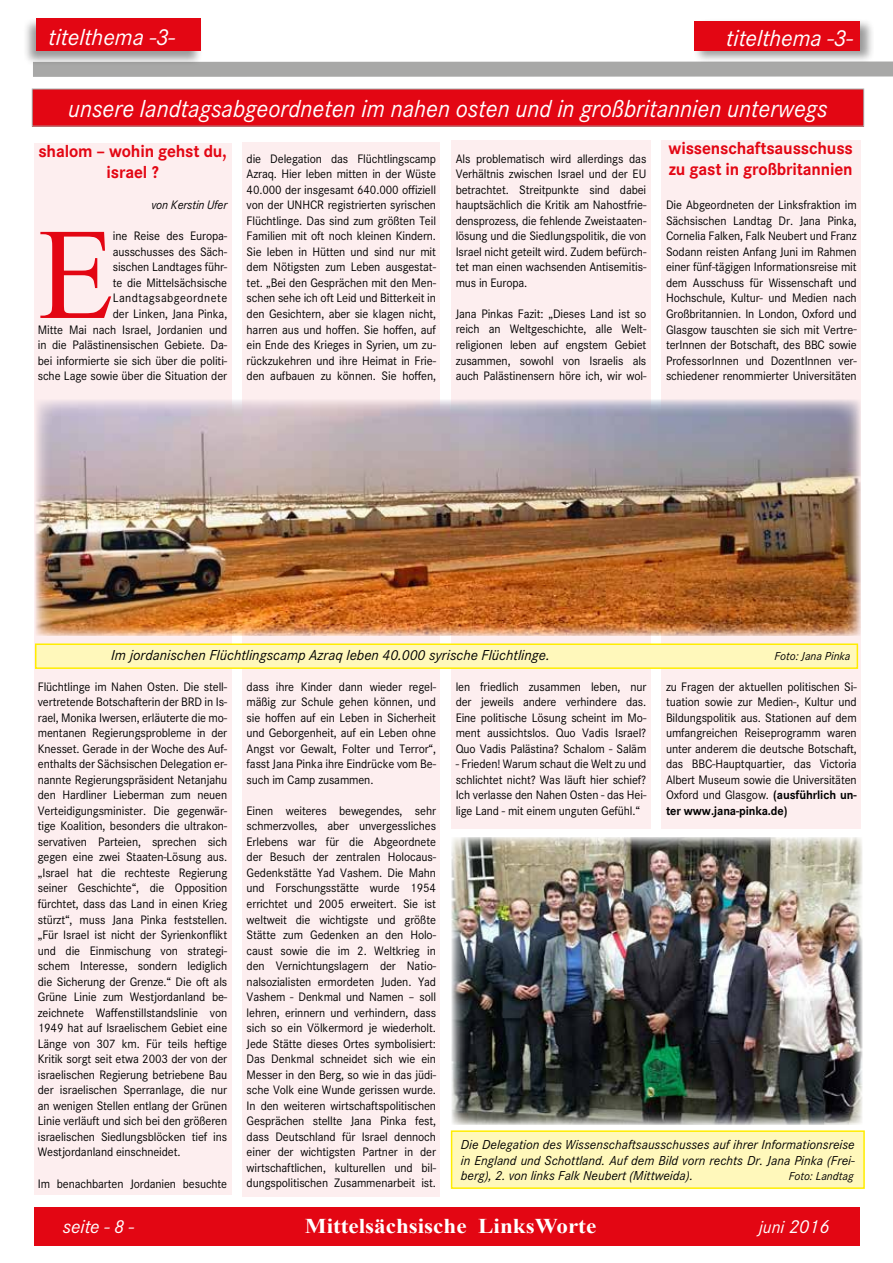
<style>
.page{position:relative;width:893px;height:1263px;background:#fff}
.page>*{position:absolute;margin:0;border:0;box-sizing:border-box;transform-origin:0 0}
.t1{font:130.05px "Times New Roman";color:#e30613;scale:.96 1}
.t2{font:italic 25.5px "Corporate S";color:#fff;scale:.96 1}
.t3{font:italic 24px "Corporate S";color:#fff}
.t4{font:700 21px "Times New Roman";color:#fff;scale:1.1 1}
.t5{font:italic 19.5px "Corporate S";color:#fff}
.t6{font:700 18px/21px "Corporate S";letter-spacing:-.01em;color:#e30613;text-align:center;scale:.96 1}
.t7{font:italic 18px "Corporate S";color:#fff}
.t8{font:italic 15px "Corporate S";color:#000}
.t9{font:italic 13.5px/15.5px "Corporate S";color:#000;text-align:justify}
.t10{font:12.75px/15.6px "Corporate S";letter-spacing:-.01em;color:#000;text-align:justify;scale:.96 1}
.t11{font:italic 12.75px "Corporate S";letter-spacing:-.01em;color:#000;scale:.96 1}
.t12{font:italic 12px "Corporate S";color:#000}
.s1{font-weight:700}
.s2{font-size:19.5px}
</style>
<div class="page">
<div style="left:34px;top:1207px;width:826px;height:39px;background:#e30613"></div>
<div style="left:33px;top:62px;width:860px;height:15px;background:#a8a8a7"></div>
<div style="left:22px;top:17px;width:182px;height:49px;background:#000;opacity:.4"></div>
<div style="left:36px;top:18px;width:164px;height:33px;background:#e30613"></div>
<div style="left:32px;top:89px;width:832px;height:37px;background:#e30613"></div>
<div style="left:692px;top:18px;width:183px;height:46px;background:#000;opacity:.4"></div>
<div style="left:694px;top:21px;width:166px;height:29px;background:#e30613"></div>
<div style="left:451px;top:140px;width:200px;height:689px;background:#fdeeef"></div>
<div style="left:242px;top:143px;width:198px;height:1054px;background:#fdeeef"></div>
<div style="left:34px;top:144px;width:198px;height:1051px;background:#fdeeef"></div>
<div style="left:662px;top:140px;width:199px;height:689px;background:#fdeeef"></div>
<img style="left:36px;top:400px;width:825px;height:236px">
<div style="left:36px;top:644px;width:821px;height:24px;background:#fff8bb"></div>
<div style="left:35px;top:643px;width:823px;height:26px;border:2px solid #ffed00"></div>
<img style="left:452px;top:837px;width:411px;height:288px">
<div style="left:452px;top:1131px;width:412px;height:57px;background:#fff8bb"></div>
<div style="left:451px;top:1130px;width:414px;height:59px;border:2px solid #ffed00"></div>
<h3 class="t3" style="left:49px;top:23px;width:128px">titelthema -3-</h3>
<h3 class="t3" style="left:726px;top:24px;width:128px">titelthema -3-</h3>
<h2 class="t2" style="left:68px;top:94px;width:793px">unsere landtagsabgeordneten im nahen osten und in großbritannien unterwegs</h2>
<h3 class="t6" style="left:38px;top:141px;width:198px">shalom – wohin gehst du, israel ?</h3>
<p class="t11" style="left:151px;top:198px;width:81px">von Kerstin Ufer</p>
<h1 class="t1" style="left:38px;top:183px;width:81px">E</h1>
<p class="t10" style="left:38px;top:228px;width:199px;text-align:right">ine Reise des Europa-<br>ausschusses des Säch-<br>sischen Landtages führ-<br>te die Mittelsächsische<br>Landtagsabgeordnete<br>der Linken, Jana Pinka,<br>Mitte Mai nach Israel, Jordanien und in die Palästinensischen Gebiete. Da&shy;bei informierte sie sich über die politi&shy;sche Lage sowie über die Situation der</p>
<p class="t10" style="left:247px;top:151px;width:199px">die Delegation das Flüchtlingscamp Azraq. Hier leben mitten in der Wüste 40.000 der insgesamt 640.000 offiziell von der UNHCR registrierten syrischen Flüchtlinge. Das sind zum größten Teil Familien mit oft noch kleinen Kindern.<br>Sie leben in Hütten und sind nur mit dem Nötigsten zum Leben ausgestat&shy;tet. „Bei den Gesprächen mit den Men&shy;schen sehe ich oft Leid und Bitterkeit in den Gesichtern, aber sie klagen nicht, harren aus und hoffen. Sie hoffen, auf ein Ende des Krieges in Syrien, um zu&shy;rückzukehren und ihre Heimat in Frie&shy;den aufbauen zu können. Sie hoffen,</p>
<p class="t10" style="left:456px;top:151px;width:200px">Als problematisch wird allerdings das Verhältnis zwischen Israel und der EU betrachtet. Streitpunkte sind dabei hauptsächlich die Kritik am Nahostfrie&shy;densprozess, die fehlende Zweistaaten&shy;lösung und die Siedlungspolitik, die von Israel nicht geteilt wird. Zudem befürch&shy;tet man einen wachsenden Antisemitis&shy;mus in Europa.</p>
<p class="t10" style="left:456px;top:306px;width:200px">Jana Pinkas Fazit: „Dieses Land ist so reich an Weltgeschichte, alle Welt&shy;religionen leben auf engstem Gebiet zusammen, sowohl von Israelis als auch Palästinensern höre ich, wir wol-</p>
<h3 class="t6" style="left:669px;top:138px;width:193px;text-align:left">wissenschaftsausschuss zu gast in großbritannien</h3>
<p class="t10" style="left:666px;top:197px;width:200px">Die Abgeordneten der Linksfraktion im Sächsischen Landtag Dr. Jana Pinka, Cornelia Falken, Falk Neubert und Franz Sodann reisten Anfang Juni im Rahmen einer fünf-tägigen Informationsreise mit dem Ausschuss für Wissenschaft und Hochschule, Kultur- und Medien nach Großbritannien. In London, Oxford und Glasgow tauschten sie sich mit Vertre&shy;terInnen der Botschaft, des BBC sowie ProfessorInnen und DozentInnen ver&shy;schiedener renommierter Universitäten</p>
<p class="t8" style="left:111px;top:646px;width:440px">Im jordanischen Flüchtlingscamp Azraq leben 40.000 syrische Flüchtlinge.</p>
<p class="t12" style="left:774px;top:649px;width:78px">Foto: Jana Pinka</p>
<p class="t10" style="left:38px;top:679px;width:199px">Flüchtlinge im Nahen Osten. Die stell&shy;vertretende Botschafterin der BRD in Is&shy;rael, Monika Iwersen, erläuterte die mo&shy;mentanen Regierungsprobleme in der Knesset. Gerade in der Woche des Auf&shy;enthalts der Sächsischen Delegation er&shy;nannte Regierungspräsident Netanjahu den Hardliner Lieberman zum neuen Verteidigungsminister. Die gegenwär&shy;tige Koalition, besonders die ultrakon&shy;servativen Parteien, sprechen sich gegen eine zwei Staaten-Lösung aus. „Israel hat die rechteste Regierung seiner Geschichte“, die Opposition fürchtet, dass das Land in einen Krieg stürzt“, muss Jana Pinka feststellen. „Für Israel ist nicht der Syrienkonflikt und die Einmischung von strategi&shy;schem Interesse, sondern lediglich die Sicherung der Grenze.“ Die oft als Grüne Linie zum Westjordanland be&shy;zeichnete Waffenstillstandslinie von 1949 hat auf Israelischem Gebiet eine Länge von 307 km. Für teils heftige Kritik sorgt seit etwa 2003 der von der israelischen Regierung betriebene Bau der israelischen Sperranlage, die nur an wenigen Stellen entlang der Grünen Linie verläuft und sich bei den größeren israelischen Siedlungsblöcken tief ins Westjordanland einschneidet.</p>
<p class="t10" style="left:38px;top:1175px;width:199px">Im benachbarten Jordanien besuchte</p>
<p class="t10" style="left:247px;top:679px;width:199px">dass ihre Kinder dann wieder regel&shy;mäßig zur Schule gehen können, und sie hoffen auf ein Leben in Sicherheit und Geborgenheit, auf ein Leben ohne Angst vor Gewalt, Folter und Terror“, fasst Jana Pinka ihre Eindrücke vom Be&shy;such im Camp zusammen.</p>
<p class="t10" style="left:247px;top:803px;width:199px">Einen weiteres bewegendes, sehr schmerzvolles, aber unvergessliches Erlebens war für die Abgeordnete der Besuch der zentralen Holocaus-Gedenkstätte Yad Vashem. Die Mahn und Forschungsstätte wurde 1954 errichtet und 2005 erweitert. Sie ist weltweit die wichtigste und größte Stätte zum Gedenken an den Holo&shy;caust sowie die im 2. Weltkrieg in den Vernichtungslagern der Natio&shy;nalsozialisten ermordeten Juden. Yad Vashem - Denkmal und Namen – soll lehren, erinnern und verhindern, dass sich so ein Völkermord je wiederholt.<br>Jede Stätte dieses Ortes symbolisiert:<br>Das Denkmal schneidet sich wie ein Messer in den Berg, so wie in das jüdi&shy;sche Volk eine Wunde gerissen wurde.<br>In den weiteren wirtschaftspolitischen Gesprächen stellte Jana Pinka fest, dass Deutschland für Israel dennoch einer der wichtigsten Partner in der wirtschaftlichen, kulturellen und bil&shy;dungspolitischen Zusammenarbeit ist.</p>
<p class="t10" style="left:456px;top:679px;width:200px">len friedlich zusammen leben, nur der jeweils andere verhindere das.<br>Eine politische Lösung scheint im Mo&shy;ment aussichtslos. Quo Vadis Israel?<br>Quo Vadis Palästina? Schalom - Salām</p>
<p class="t10" style="left:456px;top:756px;width:200px">- Frieden! Warum schaut die Welt zu und schlichtet nicht? Was läuft hier schief?<br>Ich verlasse den Nahen Osten - das Hei&shy;lige Land - mit einem unguten Gefühl.“</p>
<p class="t10" style="left:666px;top:679px;width:200px">zu Fragen der aktuellen politischen Si&shy;tuation sowie zur Medien-, Kultur und Bildungspolitik aus. Stationen auf dem umfangreichen Reiseprogramm waren unter anderem die deutsche Botschaft, das BBC-Hauptquartier, das Victoria Albert Museum sowie die Universitäten Oxford und Glasgow. <span class="s1">(ausführlich un&shy;ter www.jana-pinka.de)</span></p>
<p class="t9" style="left:461px;top:1137px;width:396px">Die Delegation des Wissenschaftsausschusses auf ihrer Informationsreise in England und Schottland. Auf dem Bild vorn rechts Dr. Jana Pinka (Frei&shy;berg), 2. von links Falk Neubert (Mittweida).</p>
<p class="t12" style="left:789px;top:1169px;width:66px">Foto: Landtag</p>
<h3 class="t5" style="left:63px;top:1215px;width:73px">seite - 8 -</h3>
<h3 class="t4" style="left:305px;top:1211px;width:266px">Mittelsächsische LinksWorte</h3>
<h3 class="t7" style="left:758px;top:1217px;width:73px">juni <span class="s2">2016</span></h3>
</div>
